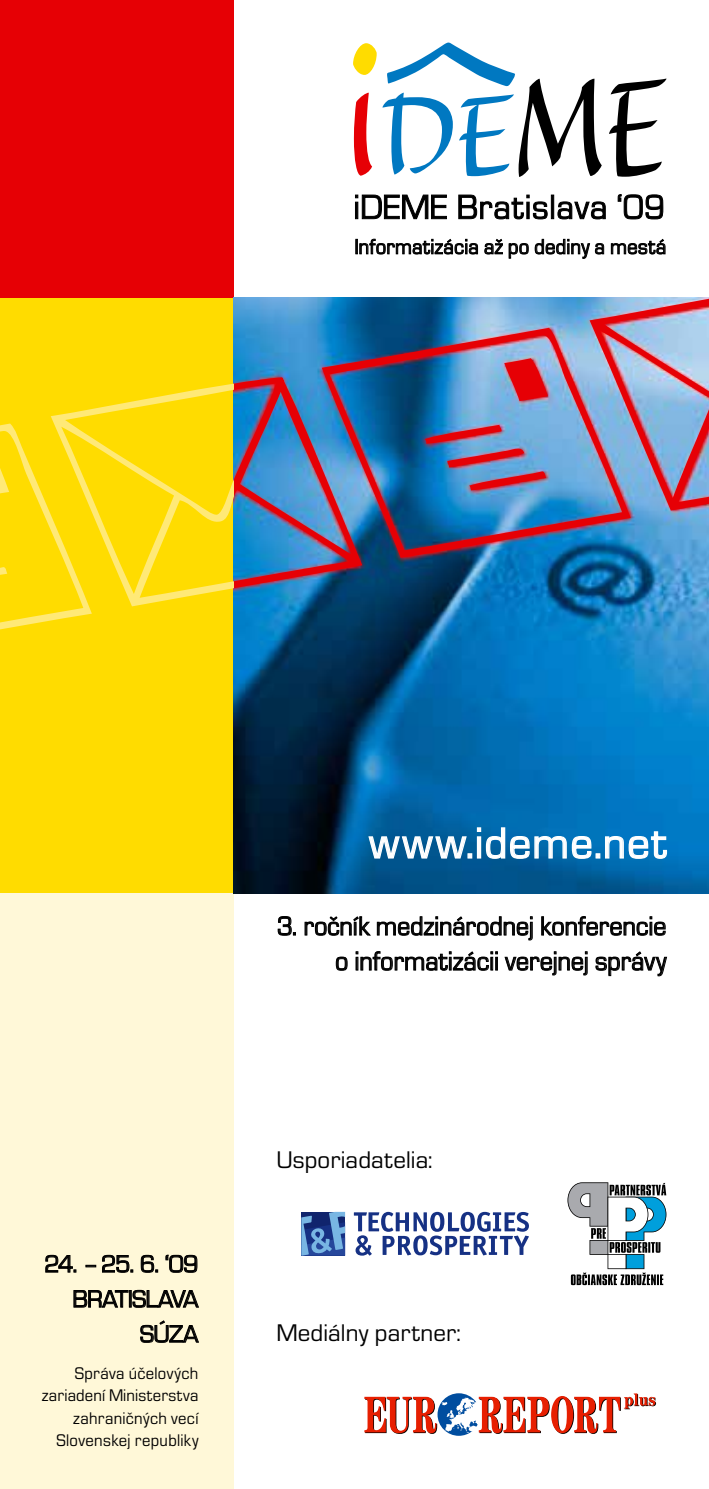
<style>
.page{position:relative;width:709px;height:1489px;background:#fff}
.page>*{position:absolute;margin:0;border:0;box-sizing:border-box;transform-origin:0 0}
.t1{font:45px "Eurostile TEE";letter-spacing:.025em;color:#fff}
.t2{font:27.5px/35px "Eurostile TEE";color:#000;text-align:right;scale:.95 1}
.t3{font:25px "Eurostile TEE";letter-spacing:.005em;color:#000}
.t4{font:25px/35px "Eurostile TEE";letter-spacing:-.03em;color:#000;text-align:right}
.t5{font:21.75px "Eurostile TEE";letter-spacing:.01em;color:#000;scale:.95 1}
.t6{font:17.5px/22.5px "Eurostile TEE";letter-spacing:.02em;color:#000;text-align:right;scale:.95 1}
</style>
<div class="page">
<div style="left:0;top:0;width:234px;height:298px;background:#e60005"></div>
<div style="left:0;top:298px;width:234px;height:595px;background:#ffdc00"></div>
<div style="left:0;top:893px;width:234px;height:595px;background:#fff8d8"></div>
<img style="left:234px;top:298px;width:475px;height:595px">
<img style="left:322px;top:328px;width:308px;height:230px">
<svg style="left:504px;top:358px;width:44px;height:43px;background:#c94050"></svg>
<img style="left:424px;top:425px;width:122px;height:65px">
<img style="left:589px;top:298px;width:120px;height:212px">
<svg style="left:0;top:376px;width:362px;height:277px"></svg>
<svg style="left:364px;top:1393px;width:292px;height:42px"></svg>
<svg style="left:609px;top:78px;width:57px;height:99px"></svg>
<svg style="left:382px;top:42px;width:220px;height:135px"></svg>
<svg style="left:354px;top:93px;width:18px;height:83px"></svg>
<svg style="left:353px;top:43px;width:24px;height:32px"></svg>
<svg style="left:367px;top:826px;width:300px;height:41px;background:#257ab2"></svg>
<svg style="left:354px;top:1211px;width:175px;height:44px"></svg>
<svg style="left:301px;top:1211px;width:44px;height:44px;background:#4770af"></svg>
<svg style="left:567px;top:1182px;width:99px;height:102px"></svg>
<svg style="left:355px;top:239px;width:123px;height:15px"></svg>
<svg style="left:484px;top:239px;width:45px;height:20px"></svg>
<svg style="left:535px;top:239px;width:69px;height:20px"></svg>
<svg style="left:611px;top:239px;width:54px;height:15px"></svg>
<svg style="left:45px;top:1254px;width:31px;height:18px"></svg>
<svg style="left:86px;top:1264px;width:10px;height:2px"></svg>
<svg style="left:102px;top:1254px;width:31px;height:18px"></svg>
<svg style="left:141px;top:1254px;width:17px;height:18px"></svg>
<svg style="left:165px;top:1254px;width:32px;height:18px"></svg>
<svg style="left:73px;top:1289px;width:126px;height:19px"></svg>
<svg style="left:140px;top:1320px;width:59px;height:22px"></svg>
<svg style="left:278px;top:916px;width:18px;height:19px"></svg>
<svg style="left:304px;top:916px;width:67px;height:19px"></svg>
<svg style="left:377px;top:916px;width:156px;height:24px"></svg>
<svg style="left:541px;top:916px;width:124px;height:19px"></svg>
<svg style="left:336px;top:956px;width:11px;height:14px"></svg>
<svg style="left:356px;top:951px;width:141px;height:19px"></svg>
<svg style="left:504px;top:951px;width:83px;height:24px"></svg>
<svg style="left:595px;top:951px;width:72px;height:25px"></svg>
<svg style="left:355px;top:194px;width:308px;height:25px"></svg>
<p class="t5" style="left:354px;top:235px;width:330px">Informatizácia až po dediny a mestá</p>
<h3 class="t4" style="left:44px;top:1246px;width:156px">24. –25. 6. ‘09<br>BRATISLAVA<br>SÚZA</h3>
<p class="t6" style="left:42px;top:1362px;width:166px">Správa účelových zariadení Ministerstva zahraničných vecí<br>Slovenskej republiky</p>
<h1 class="t1" style="left:369px;top:818px;width:299px">www.ideme.net</h1>
<h2 class="t2" style="left:277px;top:909px;width:411px">3. ročník medzinárodnej konferencie o informatizácii verejnej správy</h2>
<h3 class="t3" style="left:276px;top:1145px;width:158px">Usporiadatelia:</h3>
<h3 class="t3" style="left:276px;top:1318px;width:186px">Mediálny partner:</h3>
</div>
